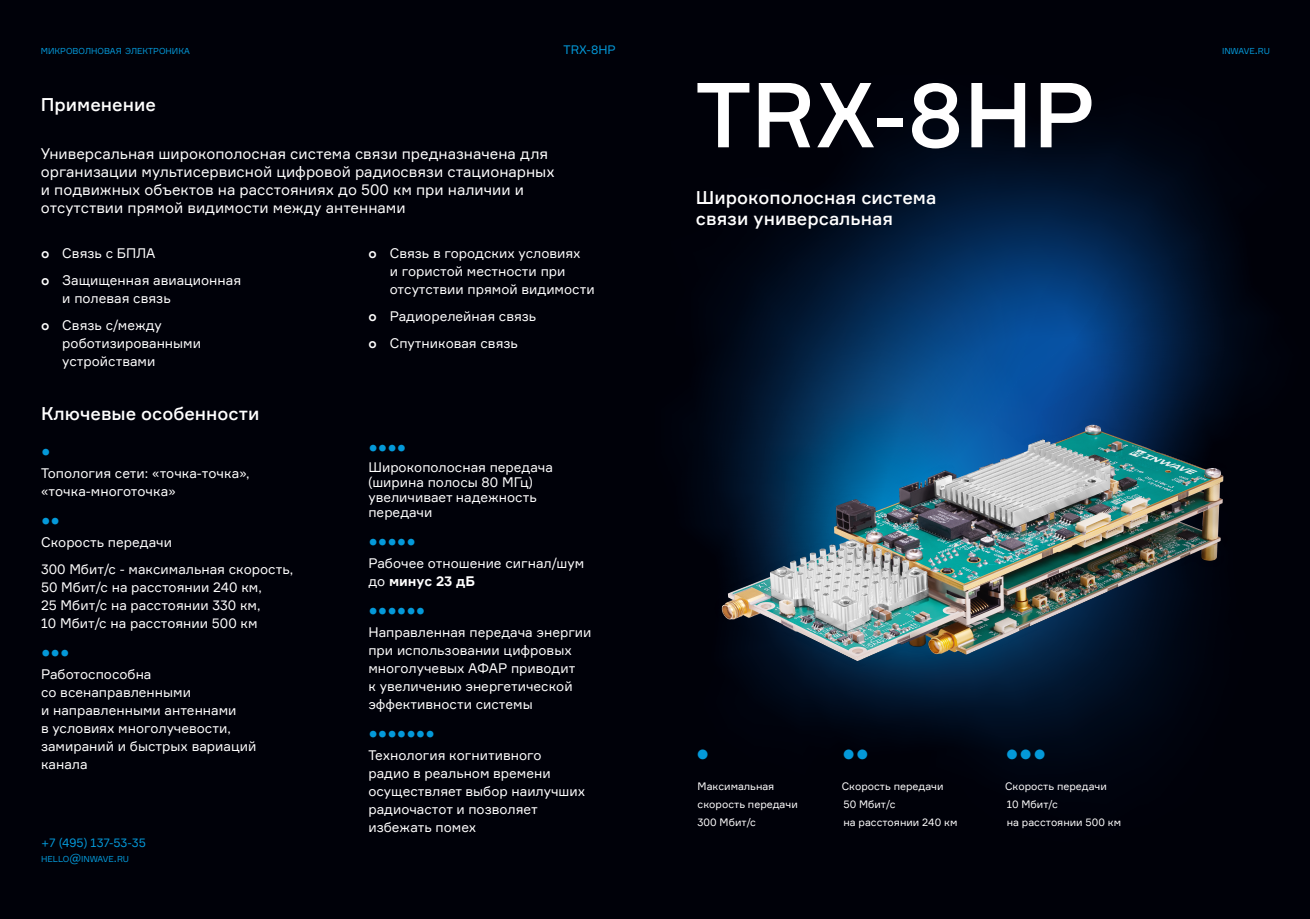
<style>
.page{position:relative;width:1310px;height:919px;background:#fff}
.page>*{position:absolute;margin:0;border:0;box-sizing:border-box;transform-origin:0 0}
.Заголовок_страница{font:500 90px "Formular";color:#fff}
.Крупные_буллеты{font:500 33px "Formular";color:#0499d9}
.Мелкий_белый{font:500 22.5px "Formular";color:#0499d9}
.Подзаголовок{font:500 18px/21px "Formular";color:#fff}
.Раздел_мелкий_белый{font:500 18px "Formular";color:#fff}
.Раздел_основной_белы{font:500 18px "Formular";color:#fff}
.Основной_белый{font:15px/18px "Formular";color:#fff}
.Мелкий_белый-2{font:13.5px/18px "Formular";color:#fff}
.колонтитул{font:12px "Formular";color:#0499d9}
.Мелкий_черный_после{font:10.5px "Formular";color:#fff}
.Крупные_буллеты-2{font:10.5px "Formular";color:#fff}
.колонтитул-2{font:8.4px "Formular";color:#0499d9}
.s1{font-size:12px}
.s2{font-weight:700;font-size:18px}
.s3{font-weight:700}
</style>
<div class="page">
<div style="left:0;top:1px;width:1310px;height:917px;background:#000109"></div>
<svg style="left:719px;top:127px;width:529px;height:231px"></svg>
<img style="left:703px;top:358px;width:540px;height:403px">
<p class="колонтитул" style="left:563px;top:43px;width:54px">TRX-8HP</p>
<p class="колонтитул-2" style="left:41px;top:46px;width:150px">МИКРОВОЛНОВАЯ ЭЛЕКТРОНИКА</p>
<p class="колонтитул-2" style="left:1222px;top:46px;width:50px">INWAVE<span class="s1">.</span>RU</p>
<p class="Раздел_основной_белы" style="left:41px;top:94px;width:116px">Применение</p>
<p class="Основной_белый" style="left:41px;top:145px;width:515px">Универсальная широкополосная система связи предназначена для организации мультисервисной цифровой радиосвязи стационарных и подвижных объектов на расстояниях до 500 км при наличии и отсутствии прямой видимости между антеннами</p>
<p class="Мелкий_белый-2" style="left:41px;top:244px;width:116px"><span class="s2">°</span> Связь с БПЛА</p>
<p class="Мелкий_белый-2" style="left:62px;top:271px;width:180px;text-indent:-21px"><span class="s2">°</span> Защищенная авиационная и полевая связь</p>
<p class="Мелкий_белый-2" style="left:62px;top:316px;width:140px;text-indent:-21px"><span class="s2">°</span> Связь с/между роботизированными устройствами</p>
<p class="Раздел_мелкий_белый" style="left:41px;top:403px;width:220px">Ключевые особенности</p>
<p class="Мелкий_белый" style="left:41px;top:437px;width:11px">•</p>
<p class="Мелкий_белый-2" style="left:41px;top:463px;width:210px">Топология сети: «точка-точка», «точка-многоточка»</p>
<p class="Мелкий_белый" style="left:41px;top:506px;width:20px">••</p>
<p class="Мелкий_белый-2" style="left:41px;top:532px;width:132px">Скорость передачи</p>
<p class="Мелкий_белый-2" style="left:41px;top:559px;width:254px">300 Мбит/с - максимальная скорость,<br>50 Мбит/с на расстоянии 240 км,<br>25 Мбит/с на расстоянии 330 км,<br>10 Мбит/с на расстоянии 500 км</p>
<p class="Мелкий_белый" style="left:41px;top:638px;width:30px">•••</p>
<p class="Мелкий_белый-2" style="left:41px;top:664px;width:217px">Работоспособна<br>со всенаправленными<br>и направленными антеннами<br>в условиях многолучевости, замираний и быстрых вариаций канала</p>
<p class="колонтитул" style="left:41px;top:835px;width:106px">+7 (495) 137-53-35</p>
<p class="колонтитул-2" style="left:41px;top:853px;width:90px">H ELLO<span class="s1">@</span>INWAVE<span class="s1">.</span>RU</p>
<p class="Мелкий_белый-2" style="left:390px;top:244px;width:206px;text-indent:-21px"><span class="s2">°</span> Связь в городских условиях<br>и гористой местности при отсутствии прямой видимости</p>
<p class="Мелкий_белый-2" style="left:368px;top:307px;width:169px"><span class="s2">°</span> Радиорелейная связь</p>
<p class="Мелкий_белый-2" style="left:368px;top:334px;width:151px"><span class="s2">°</span> Спутниковая связь</p>
<p class="Мелкий_белый" style="left:368px;top:434px;width:39px">••••</p>
<p class="Мелкий_белый-2" style="left:368px;top:459px;width:186px;line-height:15px">Широкополосная передача (ширина полосы 80 МГц) увеличивает надежность передачи</p>
<p class="Мелкий_белый" style="left:368px;top:527px;width:49px">•••••</p>
<p class="Мелкий_белый-2" style="left:368px;top:553px;width:217px">Рабочее отношение сигнал/шум до <span class="s3">минус 23 дБ</span></p>
<p class="Мелкий_белый" style="left:368px;top:596px;width:58px">••••••</p>
<p class="Мелкий_белый-2" style="left:368px;top:622px;width:225px">Направленная передача энергии при использовании цифровых многолучевых АФАР приводит<br>к увеличению энергетической эффективности системы</p>
<p class="Мелкий_белый" style="left:368px;top:719px;width:68px">•••••••</p>
<p class="Мелкий_белый-2" style="left:368px;top:745px;width:218px">Технология когнитивного радио в реальном времени осуществляет выбор наилучших радиочастот и позволяет избежать помех</p>
<p class="Заголовок_страница" style="left:696px;top:60px;width:401px">TRX-8HP</p>
<p class="Подзаголовок" style="left:696px;top:187px;width:242px">Широкополосная система связи универсальная</p>
<p class="Крупные_буллеты" style="left:696px;top:733px;width:15px">•</p>
<p class="Мелкий_черный_после" style="left:697px;top:779px;width:78px">Максимальная</p>
<p class="Мелкий_черный_после" style="left:697px;top:797px;width:102px">скорость передачи</p>
<p class="Мелкий_черный_после" style="left:697px;top:815px;width:60px">300 Мбит/с</p>
<p class="Крупные_буллеты" style="left:841px;top:733px;width:29px">••</p>
<p class="Крупные_буллеты-2" style="left:841px;top:779px;width:103px">Скорость передачи</p>
<p class="Мелкий_черный_после" style="left:843px;top:797px;width:54px">50 Мбит/с</p>
<p class="Мелкий_черный_после" style="left:843px;top:815px;width:116px">на расстоянии 240 км</p>
<p class="Крупные_буллеты" style="left:1005px;top:733px;width:43px">•••</p>
<p class="Крупные_буллеты-2" style="left:1005px;top:779px;width:103px">Скорость передачи</p>
<p class="Мелкий_черный_после" style="left:1006px;top:797px;width:53px">10 Мбит/с</p>
<p class="Мелкий_черный_после" style="left:1006px;top:815px;width:116px">на расстоянии 500 км</p>
</div>
